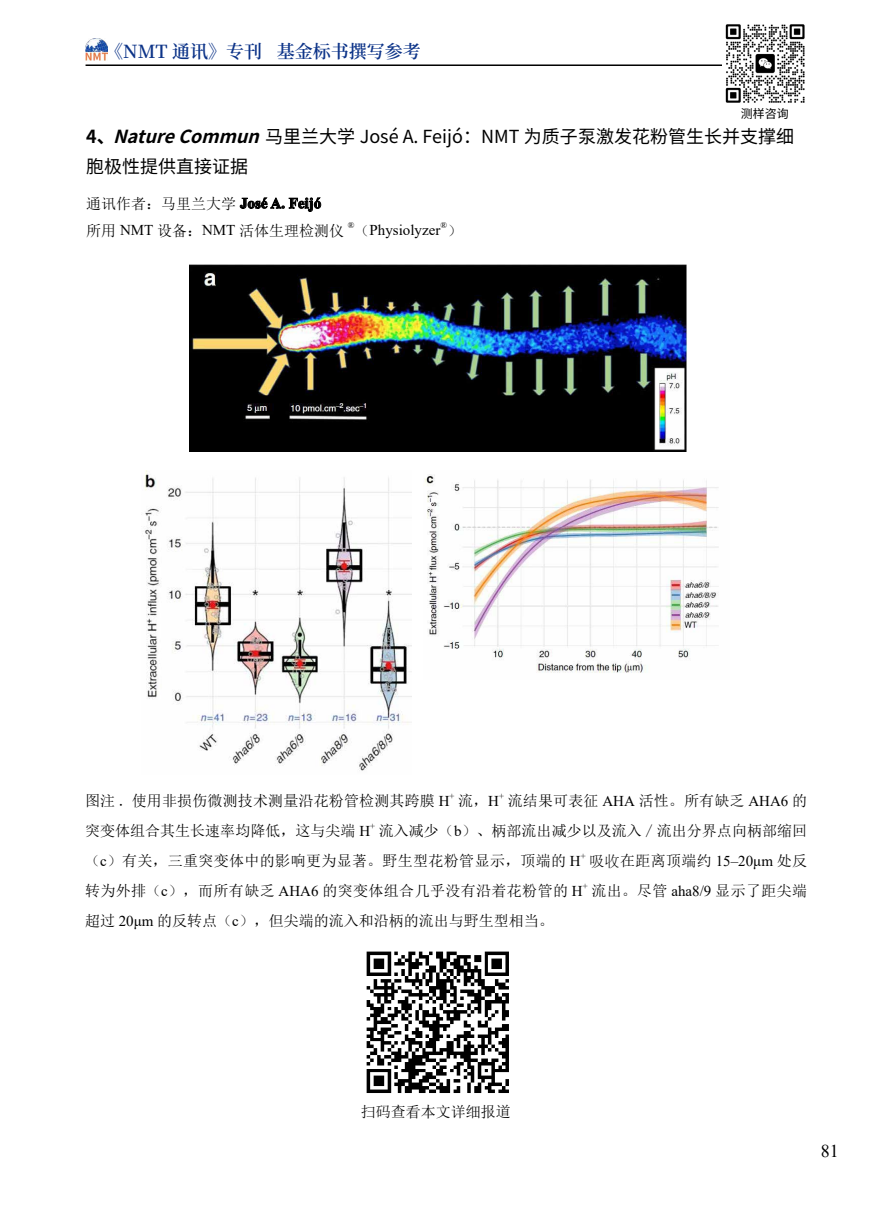
<style>
.page{position:relative;width:893px;height:1212px;background:#fff}
.page>*{position:absolute;margin:0;border:0;box-sizing:border-box;transform-origin:0 0}
.t1{font:18px/30px "Noto Sans Hans";color:#000}
.t2{font:600 18px "Source Han Serif CN";color:#0c3388}
.t3{font:18px "Times New Roman";color:#000}
.t4{font:15px/30px "Sim Sun";letter-spacing:.01em;color:#000}
.t5{font:700 15px "Times New Roman";color:#000}
.t6{font:15px "Times New Roman";color:#000}
.t7{font:12px "Noto Sans Hans";color:#000}
.t8{font:8.7px "Times New Roman";color:#000}
.s1{font-weight:700}
.s2{font-weight:700;font-style:italic}
.s3{font-family:"Sim Sun";font-weight:400}
.s4{font-family:"Times New Roman"}
.s5{font-family:"Sim Sun"}
.s6{font-family:"Adobe Song Std";font-weight:300}
</style>
<div class="page">
<hr style="left:86px;top:64px;width:721px;height:2px;background:#000">
<img style="left:86px;top:38px;width:22px;height:22px">
<img style="left:722px;top:24px;width:85px;height:79px">
<img style="left:366px;top:951px;width:143px;height:142px">
<img style="left:190px;top:264px;width:496px;height:187px">
<img style="left:145px;top:470px;width:266px;height:301px">
<img style="left:424px;top:474px;width:295px;height:199px">
<svg style="left:239px;top:197px;width:82px;height:15px"></svg>
<p class="t2" style="left:105px;top:41px;width:317px">《NMT 通讯》专刊 基金标书撰写参考</p>
<p class="t7" style="left:741px;top:106px;width:49px">测样咨询</p>
<p class="t1" style="left:86px;top:122px;width:709px"><span class="s1">4、</span><span class="s2">NatureCommun</span>马里兰大学 José A. Feijó：NMT 为质子泵激发花粉管生长并支撑细胞极性提供直接证据</p>
<p class="t5" style="left:86px;top:192px;width:236px"><span class="s3">通讯作者：马里兰大学</span> José A. Feijó</p>
<p class="t4" style="left:86px;top:215px;width:259px">所用 <span class="s4">NMT</span> 设备：<span class="s4">NMT</span> 活体生理检测仪</p>
<p class="t8" style="left:348px;top:219px;width:8px">®</p>
<p class="t6" style="left:355px;top:220px;width:109px"><span class="s5">（</span>Physiolyzer <span class="s5">）</span></p>
<p class="t8" style="left:440px;top:219px;width:8px">®</p>
<p class="t4" style="left:85px;top:786px;width:366px">图注 . 使用非损伤微测技术测量沿花粉管检测其跨膜 <span class="s4">H</span></p>
<p class="t8" style="left:449px;top:790px;width:6px">+</p>
<p class="t4" style="left:458px;top:786px;width:42px">流，<span class="s4">H</span></p>
<p class="t8" style="left:499px;top:790px;width:6px">+</p>
<p class="t4" style="left:508px;top:786px;width:301px">流结果可表征 <span class="s4">AHA</span> 活性。所有缺乏 <span class="s4">AHA6</span> 的</p>
<p class="t4" style="left:85px;top:816px;width:287px">突变体组合其生长速率均降低，这与尖端 <span class="s4">H</span></p>
<p class="t8" style="left:370px;top:820px;width:6px">+</p>
<p class="t4" style="left:85px;top:816px;width:724px;text-indent:294px">流入减少（<span class="s4">b</span>）、柄部流出减少以及流入 / 流出分界点向柄部缩回（<span class="s4">c</span>）有关，三重突变体中的影响更为显著。野生型花粉管显示，顶端的 <span class="s4">H</span></p>
<p class="t8" style="left:581px;top:850px;width:6px">+</p>
<p class="t4" style="left:589px;top:846px;width:219px"><span class="s6">吸收</span>在距离顶端约 <span class="s4">15–20μm</span> 处反</p>
<p class="t4" style="left:85px;top:876px;width:499px">转为外排（<span class="s4">c</span>），而所有缺乏 <span class="s4">AHA6</span> 的突变体组合几乎没有沿着花粉管的 <span class="s4">H</span></p>
<p class="t8" style="left:583px;top:880px;width:6px">+</p>
<p class="t4" style="left:591px;top:876px;width:217px">流出。尽管 <span class="s4">aha8/9</span> 显示了距尖端</p>
<p class="t4" style="left:85px;top:906px;width:470px">超过 <span class="s4">20μm</span> 的反转点（<span class="s4">c</span>），但尖端的流入和沿柄的流出与野生型相当。</p>
<p class="t4" style="left:361px;top:1097px;width:151px">扫码查看本文详细报道</p>
<p class="t3" style="left:821px;top:1138px;width:19px">81</p>
</div>
